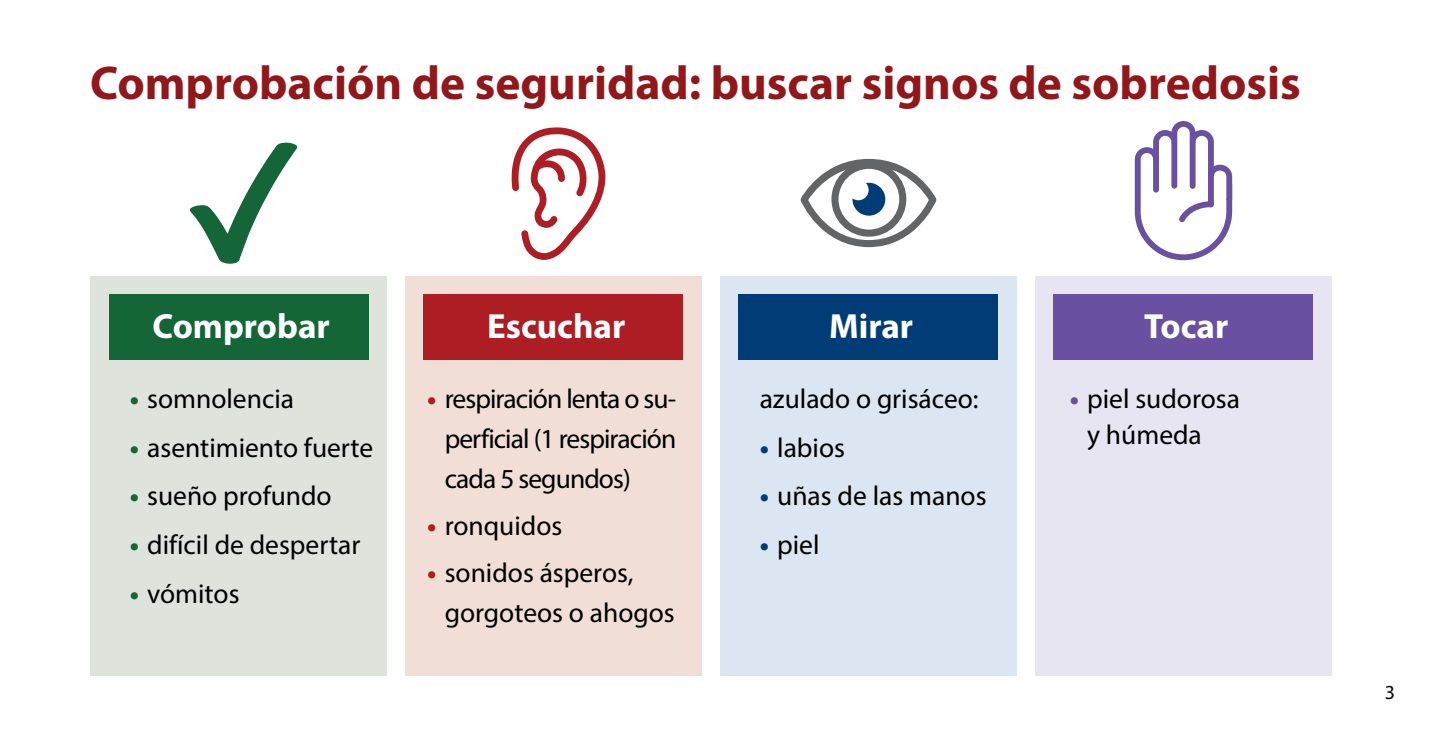
<style>
.page{position:relative;width:1440px;height:743px;background:#fff}
.page>*{position:absolute;margin:0;border:0;box-sizing:border-box;transform-origin:0 0}
.t1{font:700 47.5px "Myriad Pro";color:#92171a}
.t2{font:700 35px "Myriad Pro";color:#fff}
.t3{font:27.5px/40px "Myriad Pro";color:#000}
.t4{font:20px "Myriad Pro";color:#000}
.s1{font-weight:700;color:#146639}
.s2{font-weight:700;color:#ac1e23}
.s3{font-weight:700;color:#003d77}
.s4{font-weight:700;color:#6950a1}
</style>
<div class="page">
<svg style="left:189px;top:142px;width:108px;height:122px"></svg>
<div style="left:90px;top:276px;width:297px;height:399px;background:#dee3dc"></div>
<div style="left:109px;top:294px;width:259px;height:66px;background:#146639"></div>
<svg style="left:511px;top:127px;width:95px;height:133px"></svg>
<div style="left:405px;top:276px;width:297px;height:399px;background:#f1dfd7"></div>
<div style="left:424px;top:294px;width:259px;height:66px;background:#ac1e23"></div>
<svg style="left:801px;top:159px;width:135px;height:88px"></svg>
<div style="left:720px;top:276px;width:297px;height:399px;background:#dce5f2"></div>
<div style="left:739px;top:294px;width:259px;height:66px;background:#003d77"></div>
<svg style="left:1135px;top:121px;width:97px;height:139px"></svg>
<div style="left:1035px;top:276px;width:297px;height:399px;background:#e8e5f3"></div>
<div style="left:1054px;top:294px;width:259px;height:66px;background:#6950a1"></div>
<h2 class="t1" style="left:90px;top:52px;width:1212px">Comprobación de seguridad: buscar signos de sobredosis</h2>
<h3 class="t2" style="left:153px;top:303px;width:179px">Comprobar</h3>
<p class="t3" style="left:130px;top:378px;width:166px"><span class="s1">•</span> somnolencia</p>
<p class="t3" style="left:130px;top:427px;width:245px"><span class="s1">•</span> asentimiento fuerte</p>
<p class="t3" style="left:130px;top:475px;width:204px"><span class="s1">•</span> sueño profundo</p>
<p class="t3" style="left:130px;top:524px;width:232px"><span class="s1">•</span> difícil de despertar</p>
<p class="t3" style="left:130px;top:573px;width:111px"><span class="s1">•</span> vómitos</p>
<h3 class="t2" style="left:487px;top:303px;width:140px">Escuchar</h3>
<p class="t3" style="left:445px;top:378px;width:233px;text-align:justify;text-indent:-17px"><span class="s2">•</span> respiración lenta o su&shy;perficial (1 respiración cada 5 segundos)</p>
<p class="t3" style="left:427px;top:505px;width:137px"><span class="s2">•</span> ronquidos</p>
<p class="t3" style="left:445px;top:552px;width:232px;text-indent:-17px"><span class="s2">•</span> sonidos ásperos, gorgoteos o ahogos</p>
<h3 class="t2" style="left:829px;top:303px;width:86px">Mirar</h3>
<p class="t3" style="left:760px;top:378px;width:220px">azulado o grisáceo:</p>
<p class="t3" style="left:760px;top:427px;width:87px"><span class="s3">•</span> labios</p>
<p class="t3" style="left:760px;top:475px;width:228px"><span class="s3">•</span> uñas de las manos</p>
<p class="t3" style="left:760px;top:524px;width:61px"><span class="s3">•</span> piel</p>
<h3 class="t2" style="left:1144px;top:303px;width:86px">Tocar</h3>
<p class="t3" style="left:1087px;top:380px;width:154px;line-height:36.2px;text-indent:-17px"><span class="s4">•</span> piel sudorosa y húmeda</p>
<p class="t4" style="left:1385px;top:680px;width:12px">3</p>
</div>
